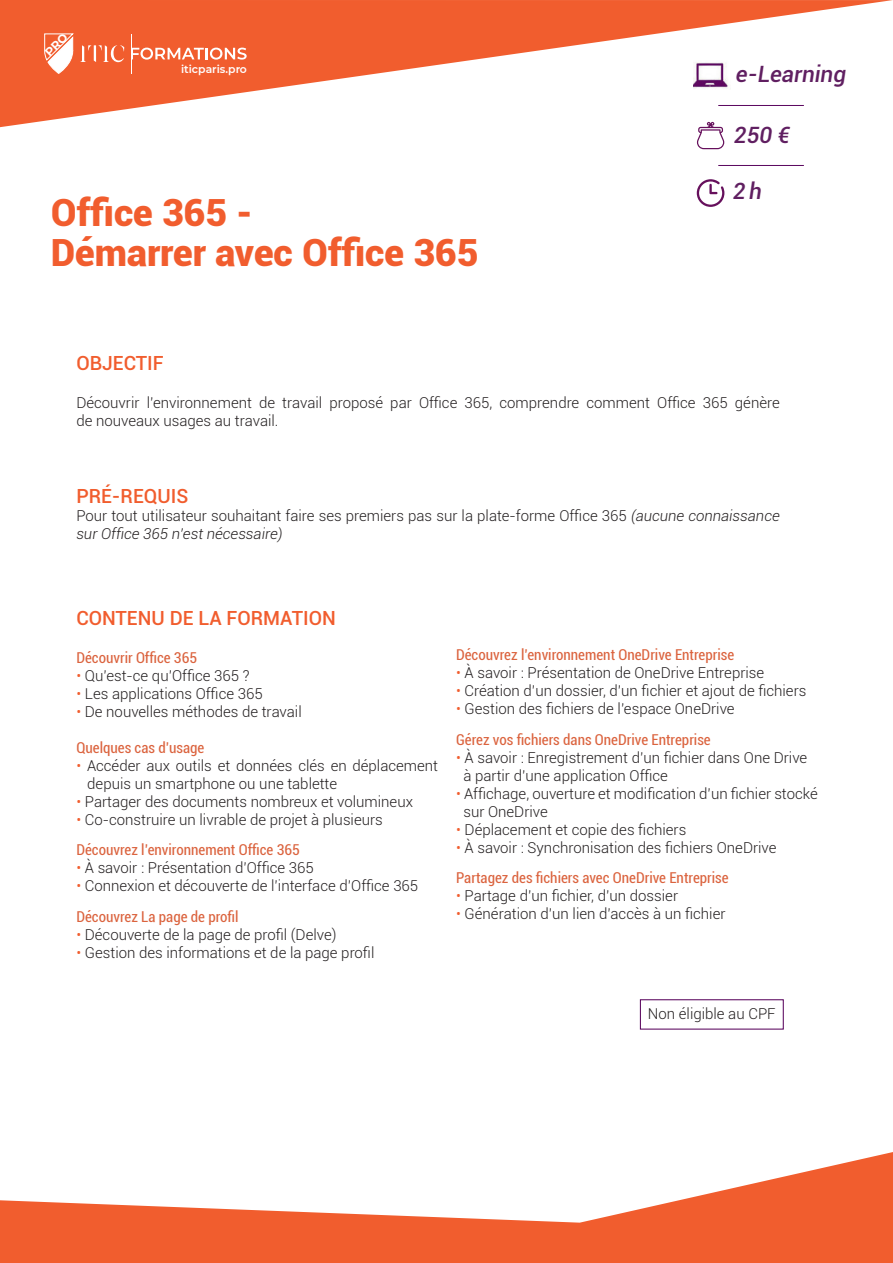
<style>
.page{position:relative;width:893px;height:1263px;background:#fff}
.page>*{position:absolute;margin:0;border:0;box-sizing:border-box;transform-origin:0 0}
.t1{font:900 37.5px "Roboto";color:#f15d2e}
.t2{font:italic 500 22.5px "Roboto";color:#601f61}
.t3{font:500 19.5px "Roboto";color:#f15d2e}
.t4{font:300 15px/18px "Roboto";color:#231f20}
.t5{font:condensed 15px "Roboto";color:#db633e}
.t6{font:600 10.8px "Montserrat";color:#fff}
.s1{font-style:italic}
.s2{color:#f15d2e}
</style>
<div class="page">
<svg style="left:0;top:0;width:893px;height:127px"></svg>
<svg style="left:133px;top:48px;width:114px;height:12px"></svg>
<svg style="left:80px;top:45px;width:44px;height:17px"></svg>
<hr style="left:132px;top:34px;width:1px;height:39px;background:#fff">
<svg style="left:0;top:1152px;width:893px;height:111px;fill:#f15d2e"></svg>
<img style="left:693px;top:61px;width:37px;height:29px">
<hr style="left:718px;top:165px;width:86px;height:1px;background:#5a065e">
<hr style="left:718px;top:105px;width:86px;height:1px;background:#5a065e">
<svg style="left:697px;top:179px;width:27px;height:28px"></svg>
<svg style="left:697px;top:122px;width:27px;height:27px"></svg>
<div style="left:640px;top:999px;width:144px;height:31px;border:1px solid #5a065e"></div>
<svg style="left:44px;top:32px;width:30px;height:42px"></svg>
<p class="t6" style="left:181px;top:62px;width:67px">iticparis.pro</p>
<p class="t1" style="left:51px;top:186px;width:203px">Office 365 -</p>
<p class="t1" style="left:51px;top:226px;width:429px">Démarrer avec Office 365</p>
<p class="t2" style="left:736px;top:58px;width:112px">e-Learning</p>
<p class="t2" style="left:734px;top:119px;width:58px">250 €</p>
<p class="t2" style="left:733px;top:176px;width:30px">2 h</p>
<p class="t3" style="left:76px;top:349px;width:89px">OBJECTIF</p>
<p class="t4" style="left:76px;top:393px;width:705px">Découvrir l’environnement de travail proposé par Office 365, comprendre comment Office 365 génère de nouveaux usages au travail.</p>
<p class="t3" style="left:76px;top:482px;width:114px">PRÉ-REQUIS</p>
<p class="t4" style="left:76px;top:506px;width:705px">Pour tout utilisateur souhaitant faire ses premiers pas sur la plate-forme Office 365 <span class="s1">(aucune connaissance sur Office 365 n’est nécessaire)</span></p>
<p class="t3" style="left:76px;top:604px;width:261px">CONTENU DE LA FORMATION</p>
<p class="t5" style="left:76px;top:647px;width:122px">Découvrir Office 365</p>
<p class="t4" style="left:76px;top:666px;width:175px"><span class="s2">•</span> Qu’est-ce qu’Office 365 ?</p>
<p class="t4" style="left:76px;top:684px;width:188px"><span class="s2">•</span> Les applications Office 365</p>
<p class="t4" style="left:76px;top:702px;width:227px"><span class="s2">•</span> De nouvelles méthodes de travail</p>
<p class="t5" style="left:76px;top:737px;width:130px">Quelques cas d’usage</p>
<p class="t4" style="left:87px;top:756px;width:352px;text-indent:-11px"><span class="s2">•</span> Accéder aux outils et données clés en déplacement depuis un smartphone ou une tablette</p>
<p class="t4" style="left:76px;top:792px;width:338px"><span class="s2">•</span> Partager des documents nombreux et volumineux</p>
<p class="t4" style="left:76px;top:810px;width:308px"><span class="s2">•</span> Co-construire un livrable de projet à plusieurs</p>
<p class="t5" style="left:76px;top:840px;width:225px">Découvrez l’environnement Office 365</p>
<p class="t4" style="left:76px;top:859px;width:239px"><span class="s2">•</span> À savoir : Présentation d’Office 365</p>
<p class="t4" style="left:76px;top:877px;width:343px"><span class="s2">•</span> Connexion et découverte de l’interface d’Office 365</p>
<p class="t5" style="left:76px;top:906px;width:164px">Découvrez La page de profil</p>
<p class="t4" style="left:76px;top:925px;width:262px"><span class="s2">•</span> Découverte de la page de profil (Delve)</p>
<p class="t4" style="left:76px;top:943px;width:300px"><span class="s2">•</span> Gestion des informations et de la page profil</p>
<p class="t5" style="left:456px;top:644px;width:280px">Découvrez l’environnement OneDrive Entreprise</p>
<p class="t4" style="left:456px;top:663px;width:310px"><span class="s2">•</span> À savoir : Présentation de OneDrive Entreprise</p>
<p class="t4" style="left:456px;top:681px;width:352px"><span class="s2">•</span> Création d’un dossier, d’un fichier et ajout de fichiers</p>
<p class="t4" style="left:456px;top:699px;width:280px"><span class="s2">•</span> Gestion des fichiers de l’espace OneDrive</p>
<p class="t5" style="left:456px;top:729px;width:256px">Gérez vos fichiers dans OneDrive Entreprise</p>
<p class="t4" style="left:456px;top:748px;width:353px"><span class="s2">•</span> À savoir : Enregistrement d’un fichier dans One Drive</p>
<p class="t4" style="left:463px;top:766px;width:206px">à partir d’une application Office</p>
<p class="t4" style="left:456px;top:784px;width:363px"><span class="s2">•</span> Affichage, ouverture et modification d’un fichier stocké</p>
<p class="t4" style="left:463px;top:802px;width:86px">sur OneDrive</p>
<p class="t4" style="left:456px;top:820px;width:232px"><span class="s2">•</span> Déplacement et copie des fichiers</p>
<p class="t4" style="left:456px;top:838px;width:322px"><span class="s2">•</span> À savoir : Synchronisation des fichiers OneDrive</p>
<p class="t5" style="left:456px;top:867px;width:274px">Partagez des fichiers avec OneDrive Entreprise</p>
<p class="t4" style="left:456px;top:886px;width:224px"><span class="s2">•</span> Partage d’un fichier, d’un dossier</p>
<p class="t4" style="left:456px;top:904px;width:271px"><span class="s2">•</span> Génération d’un lien d’accès à un fichier</p>
<p class="t4" style="left:648px;top:1004px;width:129px">Non éligible au CPF</p>
</div>
